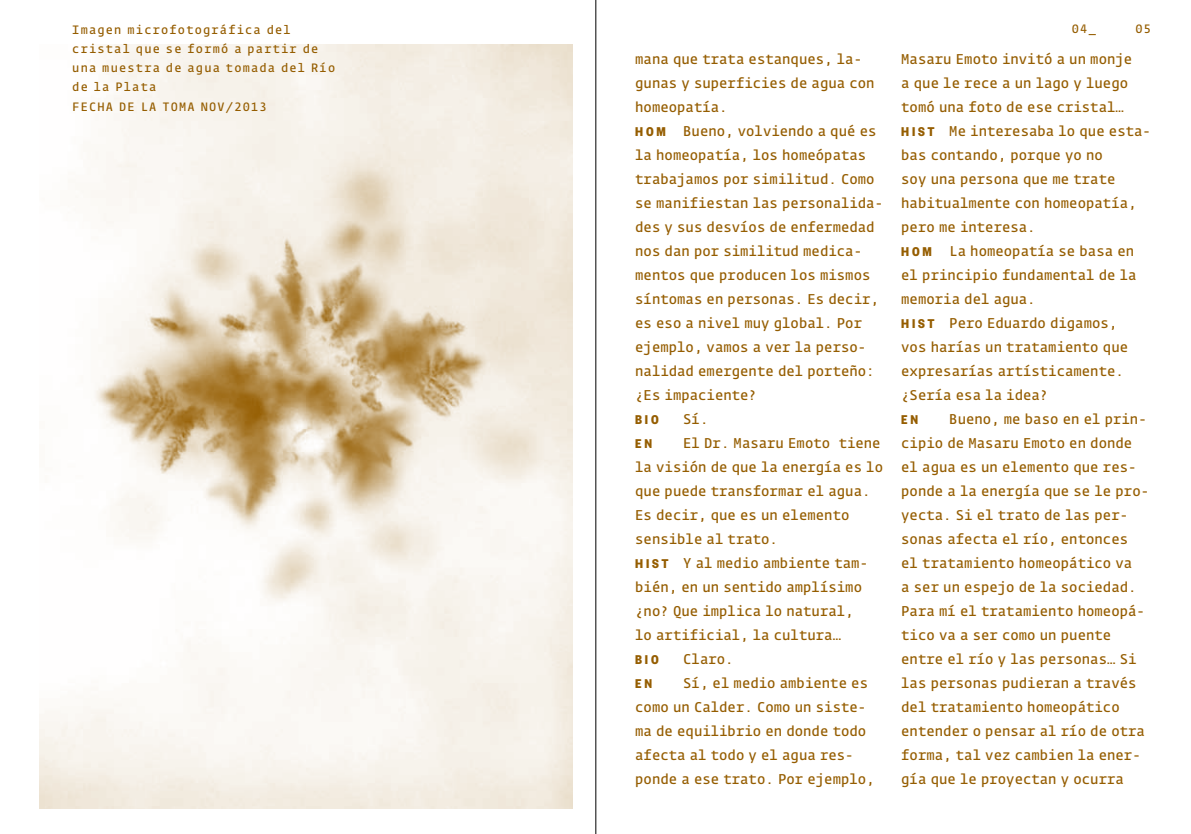
<style>
.page{position:relative;width:1191px;height:834px;background:#fff}
.page>*{position:absolute;margin:0;border:0;box-sizing:border-box;transform-origin:0 0}
.t1{font:14px/24px "Fedra Mono";color:#955d00}
.t2{font:700 14px "Founders Grotesk Cond";color:#955d00}
.t3{font:12px/19.2px "Fedra Mono";letter-spacing:.1em;color:#955d00}
</style>
<div class="page">
<hr style="left:595px;top:0;width:1px;height:833px;background:#000">
<img style="left:40px;top:45px;width:533px;height:763px">
<p class="t3" style="left:72px;top:20px;width:220px">Imagen microfotográfica del</p>
<p class="t3" style="left:1071px;top:19px;width:26px">04_</p>
<p class="t3" style="left:1135px;top:19px;width:17px">05</p>
<p class="t3" style="left:72px;top:39px;width:264px">cristal que se formó a partir de una muestra de agua tomada del Río de la Plata<br>Fecha</p>
<p class="t1" style="left:901px;top:47px;width:233px">Masaru Emoto invitó a un monje a que le rece a un lago y luego tomó una foto de ese cristal…</p>
<p class="t2" style="left:901px;top:122px;width:9px">HIST</p>
<p class="t1" style="left:635px;top:47px;width:241px">mana que trata estanques, la&shy;gunas y superficies de agua con homeopatía.</p>
<p class="t2" style="left:635px;top:122px;width:10px">HOM</p>
<p class="t3" style="left:119px;top:97px;width:61px">de la toma</p>
<p class="t3" style="left:201px;top:97px;width:67px">NOV/2013</p>
<p class="t1" style="left:635px;top:119px;width:249px;text-indent:48px">Bueno, volviendo a qué es la homeopatía, los homeópatas trabajamos por similitud. Como se manifiestan las personalida&shy;des y sus desvíos de enfermedad nos dan por similitud medica&shy;mentos que producen los mismos síntomas en personas. Es decir, es eso a nivel muy global. Por ejemplo, vamos a ver la perso&shy;nalidad emergente del porteño: ¿Es impaciente?</p>
<p class="t2" style="left:635px;top:410px;width:8px">BIO</p>
<p class="t1" style="left:683px;top:407px;width:27px">Sí.</p>
<p class="t2" style="left:635px;top:434px;width:8px">EN</p>
<p class="t1" style="left:901px;top:119px;width:251px;text-indent:48px">Me interesaba lo que esta&shy;bas contando, porque yo no<br>soy una persona que me trate habitualmente con homeopatía, pero me interesa.</p>
<p class="t2" style="left:901px;top:242px;width:10px">HOM</p>
<p class="t1" style="left:901px;top:239px;width:237px;text-indent:48px">La homeopatía se basa en el principio fundamental de la memoria del agua.</p>
<p class="t2" style="left:901px;top:314px;width:9px">HIST</p>
<p class="t1" style="left:901px;top:311px;width:228px;text-indent:48px">Pero Eduardo digamos, vos harías un tratamiento que expresarías artísticamente. ¿Sería esa la idea?</p>
<p class="t2" style="left:901px;top:410px;width:8px">EN</p>
<p class="t1" style="left:901px;top:407px;width:249px;text-indent:48px">Bueno, me baso en el prin&shy;cipio de Masaru Emoto en donde el agua es un elemento que res&shy;ponde a la energía que se le pro&shy;yecta. Si el trato de las per&shy;sonas afecta el río, entonces<br>el tratamiento homeopático va<br>a ser un espejo de la sociedad.<br>Para mí el tratamiento homeopá&shy;tico va a ser como un puente entre el río y las personas… Si las personas pudieran a través del tratamiento homeopático entender o pensar al río de otra forma, tal vez cambien la ener&shy;gía que le proyectan y ocurra</p>
<p class="t1" style="left:635px;top:431px;width:249px;text-indent:48px">El Dr. Masaru Emoto tiene la visión de que la energía es lo que puede transformar el agua.<br>Es decir, que es un elemento sensible al trato.</p>
<p class="t2" style="left:635px;top:554px;width:9px">HIST</p>
<p class="t1" style="left:635px;top:551px;width:234px;text-indent:48px">Y al medio ambiente tam&shy;bién, en un sentido amplísimo ¿no? Que implica lo natural, lo artificial, la cultura…</p>
<p class="t2" style="left:635px;top:650px;width:8px">BIO</p>
<p class="t1" style="left:683px;top:647px;width:52px">Claro.</p>
<p class="t2" style="left:635px;top:674px;width:8px">EN</p>
<p class="t1" style="left:635px;top:671px;width:241px;text-indent:48px">Sí, el medio ambiente es como un Calder. Como un siste&shy;ma de equilibrio en donde todo afecta al todo y el agua res&shy;ponde a ese trato. Por ejemplo,</p>
</div>
